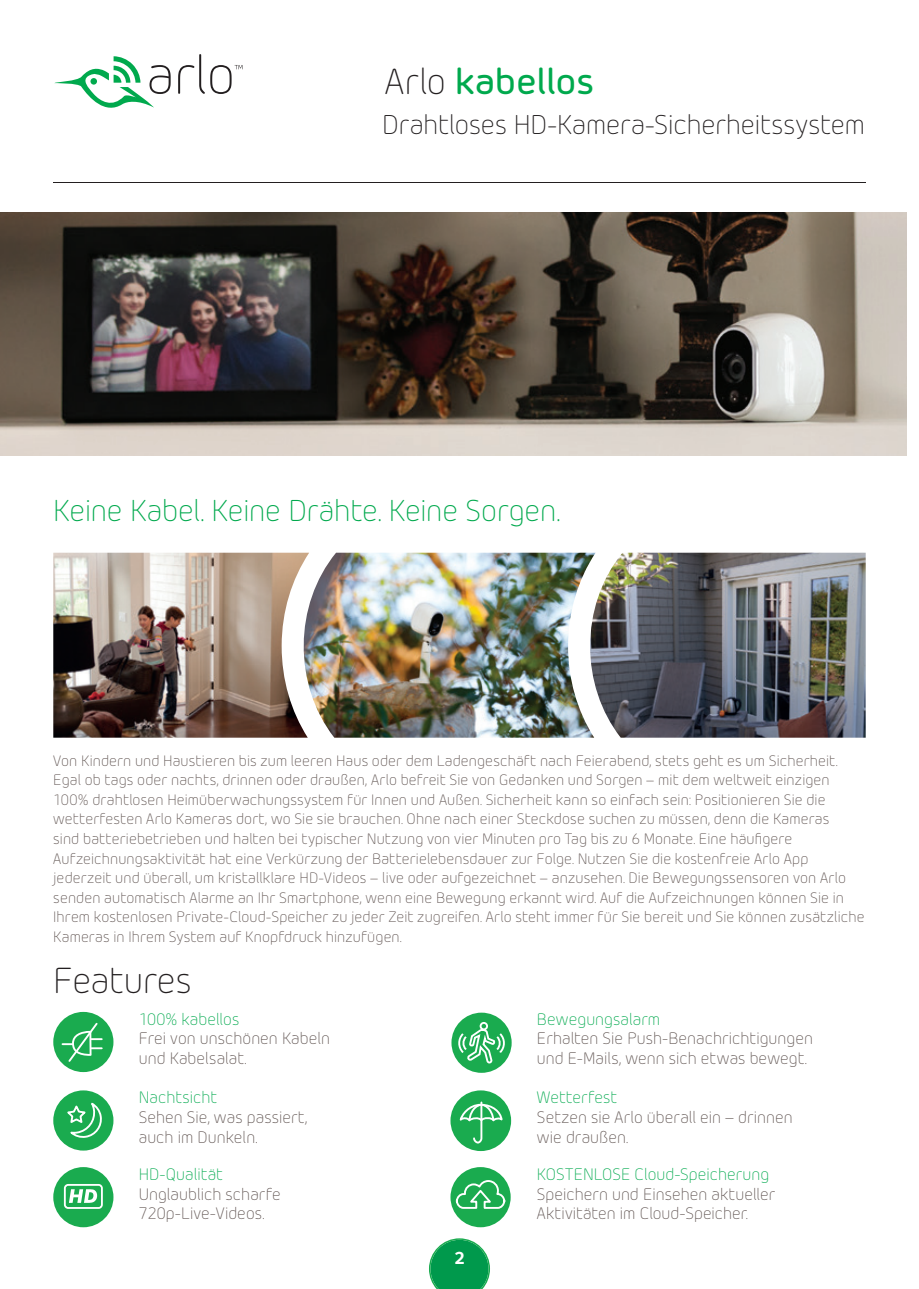
<style>
.page{position:relative;width:919px;height:1289px;background:#fff}
.page>*{position:absolute;margin:0;border:0;box-sizing:border-box;transform-origin:0 0}
.t1{font:500 36px "Morebi Rounded";letter-spacing:-.005em;color:#00a94d}
.t2{font:300 36px "Morebi Rounded";letter-spacing:-.005em;color:#231f20}
.t3{font:300 30px "Morebi Rounded";letter-spacing:-.005em;color:#00a94d}
.t4{font:300 27px "Morebi Rounded";color:#231f20}
.t5{font:700 18px "Foundry Sterling";color:#fff}
.t6{font:300 16.5px/19.8px "Morebi Rounded";letter-spacing:.005em;color:#5d514e}
.t7{font:300 16.5px "Morebi Rounded";letter-spacing:.005em;color:#00a94d}
.t8{font:300 15px/19.5px "Morebi Rounded";letter-spacing:.01em;color:#5d514e}
.s1{font-weight:300;color:#231f20}
</style>
<div class="page">
<hr style="left:54px;top:182px;width:811px;height:1px;background:#231f20">
<svg style="left:54px;top:56px;width:117px;height:52px"></svg>
<svg style="left:178px;top:54px;width:64px;height:40px"></svg>
<svg style="left:429px;top:1238px;width:61px;height:50px;background:#2dab6b"></svg>
<img style="left:0;top:212px;width:906px;height:243px">
<img style="left:595px;top:552px;width:270px;height:185px">
<img style="left:53px;top:552px;width:240px;height:185px">
<img style="left:293px;top:552px;width:302px;height:185px">
<div style="left:450px;top:1167px;width:60px;height:60px;background:#1aab4f;border-radius:50%"></div>
<svg style="left:455px;top:1179px;width:51px;height:30px"></svg>
<div style="left:53px;top:1167px;width:60px;height:60px;background:#1aab4f;border-radius:50%"></div>
<svg style="left:64px;top:1184px;width:39px;height:24px"></svg>
<div style="left:53px;top:1090px;width:60px;height:60px;background:#1aab4f;border-radius:50%"></div>
<svg style="left:67px;top:1102px;width:35px;height:35px"></svg>
<div style="left:451px;top:1012px;width:60px;height:60px;background:#1aab4f;border-radius:50%"></div>
<svg style="left:458px;top:1015px;width:47px;height:49px"></svg>
<div style="left:53px;top:1011px;width:60px;height:61px;background:#1aab4f;border-radius:50%"></div>
<svg style="left:62px;top:1022px;width:40px;height:40px"></svg>
<div style="left:450px;top:1090px;width:61px;height:60px;background:#1aab4f;border-radius:50%"></div>
<svg style="left:458px;top:1100px;width:46px;height:44px"></svg>
<h1 class="t1" style="left:385px;top:55px;width:211px"><span class="s1">Arlo</span> kabellos</h1>
<h3 class="t4" style="left:382px;top:107px;width:484px">Drahtloses HD-Kamera-Sicherheitssystem</h3>
<h2 class="t3" style="left:53px;top:491px;width:508px">Keine Kabel. Keine Drähte. Keine Sorgen.</h2>
<p class="t8" style="left:53px;top:750px;width:812px">Von Kindern und Haustieren bis zum leeren Haus oder dem Ladengeschäft nach Feierabend, stets geht es um Sicherheit.<br>Egal ob tags oder nachts, drinnen oder draußen, Arlo befreit Sie von Gedanken und Sorgen – mit dem weltweit einzigen 100% drahtlosen Heimüberwachungssystem für Innen und Außen. Sicherheit kann so einfach sein: Positionieren Sie die wetterfesten Arlo Kameras dort, wo Sie sie brauchen. Ohne nach einer Steckdose suchen zu müssen, denn die Kameras<br>sind batteriebetrieben und halten bei typischer Nutzung von vier Minuten pro Tag bis zu 6 Monate. Eine häufigere Aufzeichnungsaktivität hat eine Verkürzung der Batterielebensdauer zur Folge. Nutzen Sie die kostenfreie Arlo App jederzeit und überall, um kristallklare HD-Videos – live oder aufgezeichnet – anzusehen. Die Bewegungssensoren von Arlo senden automatisch Alarme an Ihr Smartphone, wenn eine Bewegung erkannt wird. Auf die Aufzeichnungen können Sie in Ihrem kostenlosen Private-Cloud-Speicher zu jeder Zeit zugreifen. Arlo steht immer für Sie bereit und Sie können zusätzliche Kameras in Ihrem System auf Knopfdruck hinzufügen.</p>
<h1 class="t2" style="left:53px;top:955px;width:140px">Features</h1>
<p class="t7" style="left:139px;top:1007px;width:102px">100% kabellos</p>
<p class="t6" style="left:139px;top:1028px;width:193px">Frei von unschönen Kabeln und Kabelsalat.</p>
<p class="t7" style="left:139px;top:1086px;width:80px">Nachtsicht</p>
<p class="t6" style="left:139px;top:1106px;width:170px">Sehen Sie, was passiert, auch im Dunkeln.</p>
<p class="t7" style="left:139px;top:1162px;width:86px">HD-Qualität</p>
<p class="t6" style="left:139px;top:1183px;width:143px">Unglaublich scharfe<br>720p-Live-Videos.</p>
<p class="t5" style="left:453px;top:1247px;width:13px">2</p>
<p class="t7" style="left:537px;top:1007px;width:125px">Bewegungsalarm</p>
<p class="t6" style="left:537px;top:1028px;width:277px">Erhalten Sie Push-Benachrichtigungen und E-Mails, wenn sich etwas bewegt.</p>
<p class="t7" style="left:537px;top:1086px;width:82px">Wetterfest</p>
<p class="t6" style="left:537px;top:1106px;width:257px">Setzen sie Arlo überall ein – drinnen wie draußen.</p>
<p class="t7" style="left:537px;top:1162px;width:234px">KOSTENLOSE Cloud-Speicherung</p>
<p class="t6" style="left:537px;top:1183px;width:240px">Speichern und Einsehen aktueller<br>Aktivitäten im Cloud-Speicher.</p>
</div>
